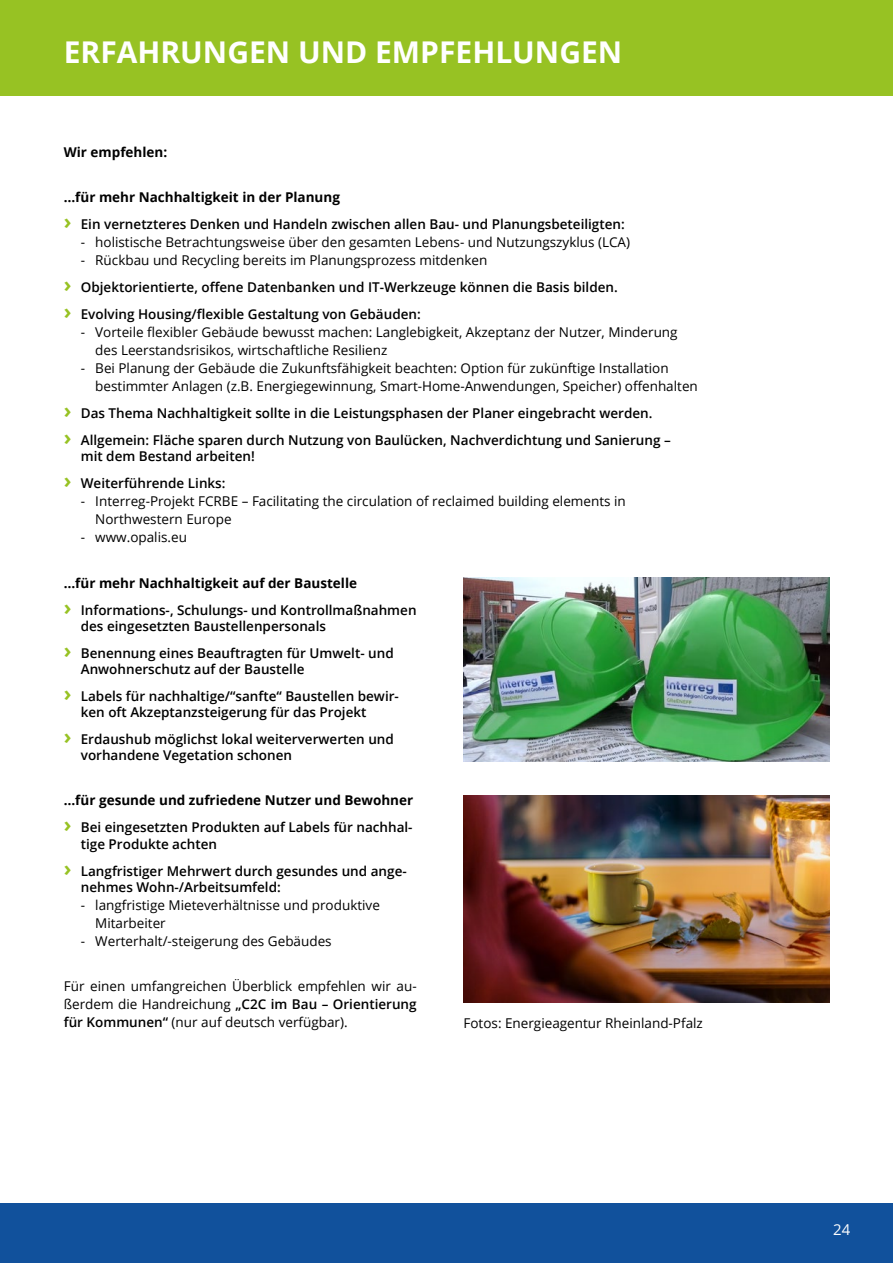
<style>
.page{position:relative;width:893px;height:1263px;background:#fff}
.page>*{position:absolute;margin:0;border:0;box-sizing:border-box;transform-origin:0 0}
.t1{font:700 30px "Open Sans";color:#fff}
.t2{font:15px "Open Sans";color:#fff}
.t3{font:600 13.5px/27px "Open Sans";color:#000}
.t4{font:13.5px/18px "Open Sans";color:#000}
.t5{font:700 13.5px "Open Sans";color:#000}
.s1{font-weight:700}
.s2{font-weight:700;font-size:21px;color:#97c223}
.s3{font-weight:400}
.s4{font-weight:600}
</style>
<div class="page">
<div style="left:0;top:0;width:893px;height:96px;background:#97c223"></div>
<div style="left:0;top:1203px;width:893px;height:60px;background:#11519c"></div>
<img style="left:463px;top:577px;width:366px;height:184px">
<img style="left:463px;top:795px;width:366px;height:208px">
<h1 class="t1" style="left:64px;top:31px;width:560px">ERFAHRUNGEN UND EMPFEHLUNGEN</h1>
<p class="t5" style="left:64px;top:143px;width:105px">Wir empfehlen:</p>
<p class="t3" style="left:64px;top:183px;width:563px"><span class="s1">…für mehr Nachhaltigkeit in der Planung<br></span><span class="s2">›</span> Ein vernetzteres Denken und Handeln zwischen allen Bau- und Planungsbeteiligten:</p>
<p class="t4" style="left:81px;top:233px;width:551px">- holistische Betrachtungsweise über den gesamten Lebens- und Nutzungszyklus (LCA)</p>
<p class="t3" style="left:64px;top:246px;width:555px;text-indent:17px"><span class="s3">- Rückbau und Recycling bereits im Planungsprozess mitdenken<br></span><span class="s2">›</span> Objektorientierte, offene Datenbanken und IT-Werkzeuge können die Basis bilden. <span class="s2">›</span> Evolving Housing/flexible Gestaltung von Gebäuden:</p>
<p class="t4" style="left:95px;top:323px;width:584px;text-indent:-14px">- Vorteile flexibler Gebäude bewusst machen: Langlebigkeit, Akzeptanz der Nutzer, Minderung des Leerstandsrisikos, wirtschaftliche Resilienz</p>
<p class="t4" style="left:95px;top:359px;width:604px;text-indent:-14px">- Bei Planung der Gebäude die Zukunftsfähigkeit beachten: Option für zukünftige Installation bestimmter Anlagen (z.B. Energiegewinnung, Smart-Home-Anwendungen, Speicher) offenhalten</p>
<p class="t3" style="left:64px;top:399px;width:608px"><span class="s2">›</span> Das Thema Nachhaltigkeit sollte in die Leistungsphasen der Planer eingebracht werden.<br><span class="s2">›</span> Allgemein: Fläche sparen durch Nutzung von Baulücken, Nachverdichtung und Sanierung –</p>
<p class="t3" style="left:64px;top:443px;width:192px;text-indent:17px">mit dem Bestand arbeiten! <span class="s2">›</span> Weiterführende Links:</p>
<p class="t4" style="left:95px;top:492px;width:532px;text-indent:-14px">- Interreg-Projekt FCRBE – Facilitating the circulation of reclaimed building elements in<br>Northwestern Europe</p>
<p class="t4" style="left:81px;top:528px;width:108px">- www.opalis.eu</p>
<p class="t3" style="left:64px;top:569px;width:354px"><span class="s1">…für mehr Nachhaltigkeit auf der Baustelle<br></span><span class="s2">›</span> Informations-, Schulungs- und Kontrollmaßnahmen</p>
<p class="t3" style="left:64px;top:612px;width:331px;text-indent:17px">des eingesetzten Baustellenpersonals<br><span class="s2">›</span> Benennung eines Beauftragten für Umwelt- und</p>
<p class="t3" style="left:64px;top:655px;width:337px;text-indent:17px">Anwohnerschutz auf der Baustelle<br><span class="s2">›</span> Labels für nachhaltige/“sanfte“ Baustellen bewir-</p>
<p class="t3" style="left:64px;top:698px;width:332px;text-indent:17px">ken oft Akzeptanzsteigerung für das Projekt<br><span class="s2">›</span> Erdaushub möglichst lokal weiterverwerten und</p>
<p class="t3" style="left:81px;top:742px;width:213px">vorhandene Vegetation schonen</p>
<p class="t3" style="left:64px;top:787px;width:351px"><span class="s1">…für gesunde und zufriedene Nutzer und Bewohner </span><span class="s2">›</span> Bei eingesetzten Produkten auf Labels für nachhal-</p>
<p class="t3" style="left:64px;top:830px;width:344px;text-indent:17px">tige Produkte achten<br><span class="s2">›</span> Langfristiger Mehrwert durch gesundes und ange-</p>
<p class="t3" style="left:81px;top:873px;width:202px">nehmes Wohn-/Arbeitsumfeld:</p>
<p class="t4" style="left:95px;top:895px;width:286px;text-indent:-14px">- langfristige Mieteverhältnisse und produktive<br>Mitarbeiter</p>
<p class="t4" style="left:81px;top:931px;width:252px">- Werterhalt/-steigerung des Gebäudes</p>
<p class="t4" style="left:64px;top:977px;width:354px;text-align:justify">Für einen umfangreichen Überblick empfehlen wir au&shy;ßerdem die Handreichung <span class="s4">„C2C im Bau – Orientierung für Kommunen“</span> (nur auf deutsch verfügbar).</p>
<p class="t4" style="left:463px;top:1013px;width:241px">Fotos: Energieagentur Rheinland-Pfalz</p>
<p class="t2" style="left:833px;top:1219px;width:19px">24</p>
</div>
